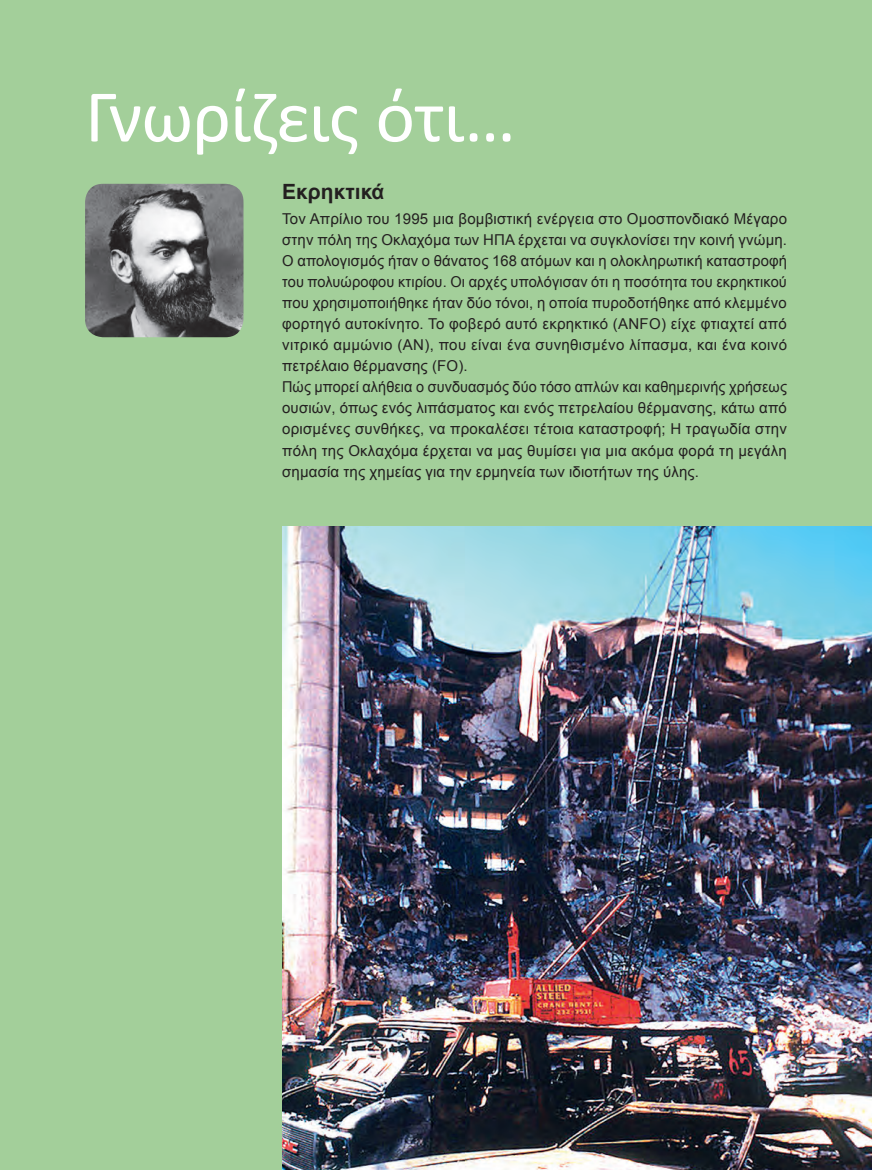
<style>
.page{position:relative;width:872px;height:1170px;background:#fff}
.page>*{position:absolute;margin:0;border:0;box-sizing:border-box;transform-origin:0 0}
.t1{font:75px "Calibri";letter-spacing:-.01em;color:#fff}
.t2{font:700 21px "Arial";color:#231f20}
.t3{font:15px/21px "Arial";letter-spacing:.01em;color:#231f20}
</style>
<div class="page">
<div style="left:0;top:0;width:872px;height:1169px;background:#a3cf9a"></div>
<img style="left:85px;top:184px;width:158px;height:153px">
<img style="left:282px;top:526px;width:590px;height:643px">
<h1 class="t1" style="left:85px;top:69px;width:432px">Γνωρίζεις ότι...</h1>
<h2 class="t2" style="left:282px;top:177px;width:104px">Εκρηκτικά</h2>
<p class="t3" style="left:282px;top:209px;width:506px">Τον Απρίλιο του 1995 μια βομβιστική ενέργεια στο Ομοσπονδιακό Μέγαρο στην πόλη της Οκλαχόμα των ΗΠA έρχεται να συγκλονίσει την κοινή γνώμη.<br>O απολογισμός ήταν ο θάνατος 168 ατόμων και η ολοκληρωτική καταστροφή του πολυώροφου κτιρίου. Οι αρχές υπολόγισαν ότι η ποσότητα του εκρηκτικού που χρησιμοποιήθηκε ήταν δύο τόνοι, η οποία πυροδοτήθηκε από κλεμμένο φορτηγό αυτοκίνητο. To φοβερό αυτό εκρηκτικό (ANFO) είχε φτιαχτεί από νιτρικό αμμώνιο (ΑΝ), που είναι ένα συνηθισμένο λίπασμα, και ένα κοινό πετρέλαιο θέρμανσης (FO).<br>Πώς μπορεί αλήθεια ο συνδυασμός δύο τόσο απλών και καθημερινής χρήσεως ουσιών, όπως ενός λιπάσματος και ενός πετρελαίου θέρμανσης, κάτω από ορισμένες συνθήκες, να προκαλέσει τέτοια καταστροφή; H τραγωδία στην πόλη της Οκλαχόμα έρχεται να μας θυμίσει για μια ακόμα φορά τη μεγάλη σημασία της χημείας για την ερμηνεία των ιδιοτήτων της ύλης.</p>
</div>
